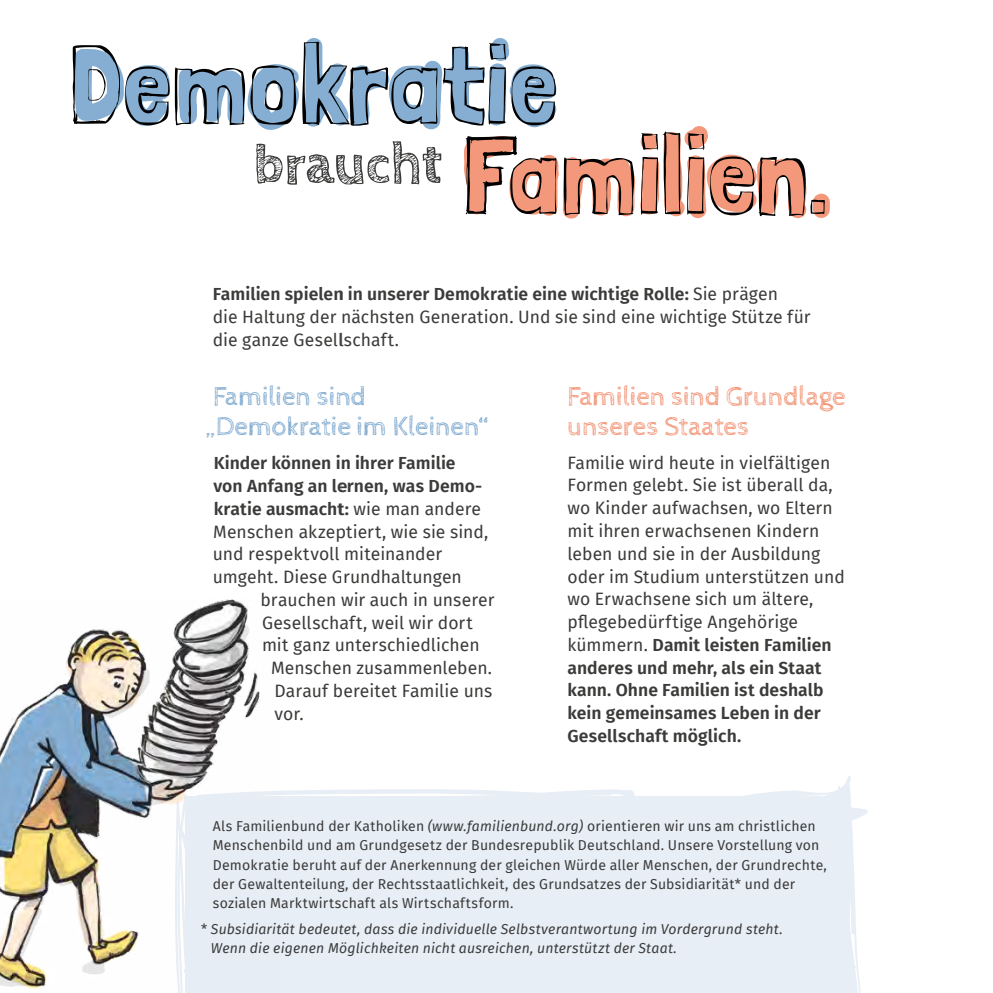
<style>
.page{position:relative;width:993px;height:993px;background:#fff}
.page>*{position:absolute;margin:0;border:0;box-sizing:border-box;transform-origin:0 0}
.t1{font:111.83px/90px "Londrina Sketch";color:#000}
.t2{font:700 56.35px "Cabin Sketch";letter-spacing:-.005em;color:#3b3b3a}
.t3{font:27.12px/29.8px "Cabin Sketch";letter-spacing:-.015em;color:#f3987a}
.t4{font:27.12px/29.8px "Cabin Sketch";letter-spacing:-.01em;color:#85aed2}
.t5{font:17.5px/22.8px "Fira Sans";letter-spacing:.005em;color:#3b3b3a}
.t6{font:14px/19.2px "Fira Sans";letter-spacing:.015em;color:#3b3b3a}
.t7{font:italic 14px/19.2px "Fira Sans";letter-spacing:.015em;color:#3b3b3a}
.s1{font-weight:600}
.s2{font-style:italic}
.s3{font-style:normal}
</style>
<div class="page">
<svg style="left:281px;top:776px;width:586px;height:216px;background:#eaeff6"></svg>
<svg style="left:74px;top:38px;width:747px;height:181px"></svg>
<div style="left:812px;top:202px;width:17px;height:7px;background:#f3987a"></div>
<img style="left:0;top:599px;width:281px;height:393px">
<h1 class="t1" style="left:461px;top:39px;width:368px;text-indent:-393px">Demokratie<br>Familien.</h1>
<h2 class="t2" style="left:253px;top:133px;width:190px">braucht</h2>
<p class="t5" style="left:213px;top:282px;width:599px"><span class="s1">Familien spielen in unserer Demokratie eine wichtige Rolle:</span> Sie prägen<br>die Haltung der nächsten Generation. Und sie sind eine wichtige Stütze für die ganze Gesellschaft.</p>
<h3 class="t4" style="left:206px;top:382px;width:285px">Familien sind „Demokratie im Kleinen“</h3>
<p class="t5" style="left:213px;top:451px;width:277px"><span class="s1">Kinder können in ihrer Familie von Anfang an lernen, was Demo&shy;kratie ausmacht:</span> wie man andere<br>Menschen akzeptiert, wie sie sind, und respektvoll miteinander umgeht. Diese Grundhaltungen</p>
<p class="t5" style="left:260px;top:587px;width:235px">brauchen wir auch in unserer</p>
<p class="t5" style="left:262px;top:610px;width:212px">Gesellschaft, weil wir dort</p>
<p class="t5" style="left:262px;top:633px;width:219px">mit ganz unterschiedlichen</p>
<p class="t5" style="left:271px;top:656px;width:222px">Menschen zusammenleben.</p>
<p class="t5" style="left:274px;top:678px;width:219px">Darauf bereitet Familie uns</p>
<p class="t5" style="left:274px;top:701px;width:31px">vor.</p>
<h3 class="t3" style="left:567px;top:381px;width:280px">Familien sind Grundlage unseres Staates</h3>
<p class="t5" style="left:567px;top:450px;width:279px">Familie wird heute in vielfältigen<br>Formen gelebt. Sie ist überall da, wo Kinder aufwachsen, wo Eltern mit ihren erwachsenen Kindern leben und sie in der Ausbildung oder im Studium unterstützen und wo Erwachsene sich um ältere, pflegebedürftige Angehörige kümmern. <span class="s1">Damit leisten Familien anderes und mehr, als ein Staat kann. Ohne Familien ist deshalb kein gemeinsames Leben in der<br>Gesellschaft möglich.</span></p>
<p class="t6" style="left:213px;top:816px;width:615px">Als Familienbund der Katholiken <span class="s2">(www.familienbund.org)</span> orientieren wir uns am christlichen Menschenbild und am Grundgesetz der Bundesrepublik Deutschland. Unsere Vorstellung von Demokratie beruht auf der Anerkennung der gleichen Würde aller Menschen, der Grundrechte, der Gewaltenteilung, der Rechtsstaatlichkeit, des Grundsatzes der Subsidiarität* und der sozialen Marktwirtschaft als Wirtschaftsform.</p>
<p class="t7" style="left:211px;top:918px;width:573px;text-indent:-10px"><span class="s3">*</span> Subsidiarität bedeutet, dass die individuelle Selbstverantwortung im Vordergrund steht.<br>Wenn die eigenen Möglichkeiten nicht ausreichen, unterstützt der Staat.</p>
</div>
